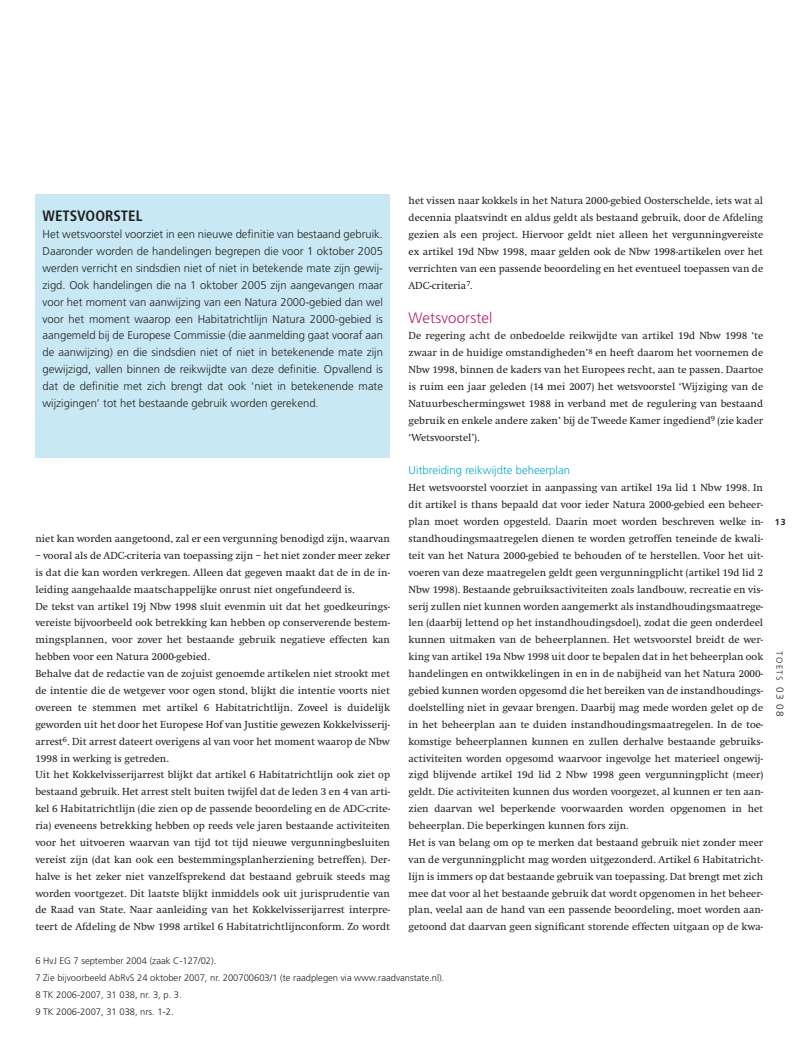
<style>
.page{position:relative;width:798px;height:1053px;background:#fff}
.page>*{position:absolute;margin:0;border:0;box-sizing:border-box;transform-origin:0 0}
._05_tussenkop{font:300 15px "Frutiger";letter-spacing:.01em;color:#b62270}
._12_kaderkop{font:700 condensed 15px "Frutiger";color:#231f20}
._13_kadertekst{font:300 11.25px/16.9px "Frutiger";color:#231f20;text-align:justify}
._21_subkop{font:300 11.25px "Frutiger";letter-spacing:.005em;color:#00abcd}
.Standaard{font:10.62px/16.9px "Swift";color:#231f20;text-align:justify}
._06_bijschrift{font:300 9.38px "Frutiger";color:#231f20}
.t1{font:300 8.75px "Frutiger";letter-spacing:.14em;color:#231f20}
.t2{font:700 8.75px "Frutiger";color:#231f20}
.s1{font-size:10px}
</style>
<div class="page">
<div style="left:35px;top:194px;width:355px;height:263px;background:#c8e9f3"></div>
<p class="_12_kaderkop" style="left:43px;top:207px;width:101px">WETSVOORSTEL</p>
<p class="_13_kadertekst" style="left:43px;top:226px;width:342px">Het wetsvoorstel voorziet in een nieuwe definitie van bestaand gebruik.<br>Daaronder worden de handelingen begrepen die voor 1 oktober 2005 werden verricht en sindsdien niet of niet in betekende mate zijn gewij&shy;zigd. Ook handelingen die na 1 oktober 2005 zijn aangevangen maar voor het moment van aanwijzing van een Natura 2000-gebied dan wel voor het moment waarop een Habitatrichtlijn Natura 2000-gebied is aangemeld bij de Europese Commissie (die aanmelding gaat vooraf aan de aanwijzing) en die sindsdien niet of niet in betekenende mate zijn gewijzigd, vallen binnen de reikwijdte van deze definitie. Opvallend is dat de definitie met zich brengt dat ook ‘niet in betekenende mate wijzigingen’ tot het bestaande gebruik worden gerekend.</p>
<p class="Standaard" style="left:35px;top:530px;width:356px">niet kan worden aangetoond, zal er een vergunning benodigd zijn, waarvan</p>
<p class="Standaard" style="left:35px;top:547px;width:356px">– vooral als de ADC-criteria van toepassing zijn – het niet zonder meer zeker is dat die kan worden verkregen. Alleen dat gegeven maakt dat de in de in&shy;leiding aangehaalde maatschappelijke onrust niet ongefundeerd is.</p>
<p class="Standaard" style="left:35px;top:597px;width:356px">De tekst van artikel 19j Nbw 1998 sluit evenmin uit dat het goedkeurings&shy;vereiste bijvoorbeeld ook betrekking kan hebben op conserverende bestem&shy;mingsplannen, voor zover het bestaande gebruik negatieve effecten kan hebben voor een Natura 2000-gebied.</p>
<p class="Standaard" style="left:35px;top:665px;width:356px">Behalve dat de redactie van de zojuist genoemde artikelen niet strookt met de intentie die de wetgever voor ogen stond, blijkt die intentie voorts niet overeen te stemmen met artikel 6 Habitatrichtlijn. Zoveel is duidelijk geworden uit het door het Europese Hof van Justitie gewezen Kokkelvisserij&shy;arrest<sup>6</sup>. Dit arrest dateert overigens al van voor het moment waarop de Nbw 1998 in werking is getreden.</p>
<p class="Standaard" style="left:35px;top:766px;width:356px">Uit het Kokkelvisserijarrest blijkt dat artikel 6 Habitatrichtlijn ook ziet op bestaand gebruik. Het arrest stelt buiten twijfel dat de leden 3 en 4 van arti&shy;kel 6 Habitatrichtlijn (die zien op de passende beoordeling en de ADC-crite&shy;ria) eveneens betrekking hebben op reeds vele jaren bestaande activiteiten voor het uitvoeren waarvan van tijd tot tijd nieuwe vergunningbesluiten vereist zijn (dat kan ook een bestemmingsplanherziening betreffen). Der&shy;halve is het zeker niet vanzelfsprekend dat bestaand gebruik steeds mag worden voortgezet. Dit laatste blijkt inmiddels ook uit jurisprudentie van de Raad van State. Naar aanleiding van het Kokkelvisserijarrest interpre&shy;teert de Afdeling de Nbw 1998 artikel 6 Habitatrichtlijnconform. Zo wordt</p>
<p class="Standaard" style="left:408px;top:192px;width:356px">het vissen naar kokkels in het Natura 2000-gebied Oosterschelde, iets wat al decennia plaatsvindt en aldus geldt als bestaand gebruik, door de Afdeling gezien als een project. Hiervoor geldt niet alleen het vergunningvereiste ex artikel 19d Nbw 1998, maar gelden ook de Nbw 1998-artikelen over het verrichten van een passende beoordeling en het eventueel toepassen van de ADC-criteria<sup>7</sup>.</p>
<p class="_05_tussenkop" style="left:408px;top:309px;width:85px">Wetsvoorstel</p>
<p class="Standaard" style="left:408px;top:327px;width:356px">De regering acht de onbedoelde reikwijdte van artikel 19d Nbw 1998 ‘te zwaar in de huidige omstandigheden’<sup>8</sup> en heeft daarom het voornemen de Nbw 1998, binnen de kaders van het Europees recht, aan te passen. Daartoe is ruim een jaar geleden (14 mei 2007) het wetsvoorstel ‘Wijziging van de Natuurbeschermingswet 1988 in verband met de regulering van bestaand gebruik en enkele andere zaken’ bij de Tweede Kamer ingediend<sup>9</sup> (zie kader ‘Wetsvoorstel’).</p>
<p class="_21_subkop" style="left:408px;top:464px;width:163px">U itbreiding reikwijdte beheerplan</p>
<p class="Standaard" style="left:408px;top:479px;width:356px">Het wetsvoorstel voorziet in aanpassing van artikel 19a lid 1 Nbw 1998. In dit artikel is thans bepaald dat voor ieder Natura 2000-gebied een beheer&shy;plan moet worden opgesteld. Daarin moet worden beschreven welke in&shy;standhoudingsmaatregelen dienen te worden getroffen teneinde de kwali&shy;teit van het Natura 2000-gebied te behouden of te herstellen. Voor het uit&shy;voeren van deze maatregelen geldt geen vergunningplicht (artikel 19d lid 2<br>Nbw 1998). Bestaande gebruiksactiviteiten zoals landbouw, recreatie en vis&shy;serij zullen niet kunnen worden aangemerkt als instandhoudingsmaatrege&shy;len (daarbij lettend op het instandhoudingsdoel), zodat die geen onderdeel kunnen uitmaken van de beheerplannen. Het wetsvoorstel breidt de wer&shy;king van artikel 19a Nbw 1998 uit door te bepalen dat in het beheerplan ook handelingen en ontwikkelingen in en in de nabijheid van het Natura 2000- gebied kunnen worden opgesomd die het bereiken van de instandhoudings&shy;doelstelling niet in gevaar brengen. Daarbij mag mede worden gelet op de in het beheerplan aan te duiden instandhoudingsmaatregelen. In de toe&shy;komstige beheerplannen kunnen en zullen derhalve bestaande gebruiks&shy;activiteiten worden opgesomd waarvoor ingevolge het materieel ongewij&shy;zigd blijvende artikel 19d lid 2 Nbw 1998 geen vergunningplicht (meer) geldt. Die activiteiten kunnen dus worden voorgezet, al kunnen er ten aan&shy;zien daarvan wel beperkende voorwaarden worden opgenomen in het beheerplan. Die beperkingen kunnen fors zijn.</p>
<p class="Standaard" style="left:408px;top:834px;width:356px">Het is van belang om op te merken dat bestaand gebruik niet zonder meer van de vergunningplicht mag worden uitgezonderd. Artikel 6 Habitatricht&shy;lijn is immers op dat bestaande gebruik van toepassing. Dat brengt met zich mee dat voor al het bestaande gebruik dat wordt opgenomen in het beheer&shy;plan, veelal aan de hand van een passende beoordeling, moet worden aan&shy;getoond dat daarvan geen significant storende effecten uitgaan op de kwa-</p>
<p class="_06_bijschrift" style="left:35px;top:955px;width:182px">6 HvJ EG 7 september 2004 (zaak C-127/02).</p>
<p class="_06_bijschrift" style="left:35px;top:972px;width:410px">7 Zie bijvoorbeeld AbRvS 24 oktober 2007, nr. 200700603/1 (te raadplegen via www.raadvanstate.nl).</p>
<p class="_06_bijschrift" style="left:35px;top:989px;width:148px">8 TK 2006-2007, 31 038, nr. 3, p. 3.</p>
<p class="_06_bijschrift" style="left:35px;top:1006px;width:140px">9 TK 2006-2007, 31 038, nrs. 1-2.</p>
<p class="t2" style="left:774px;top:517px;width:12px">13</p>
<p class="t1" style="left:784px;top:651px;width:67px;rotate:90deg">TOETS <span class="s1">03 08</span></p>
</div>
